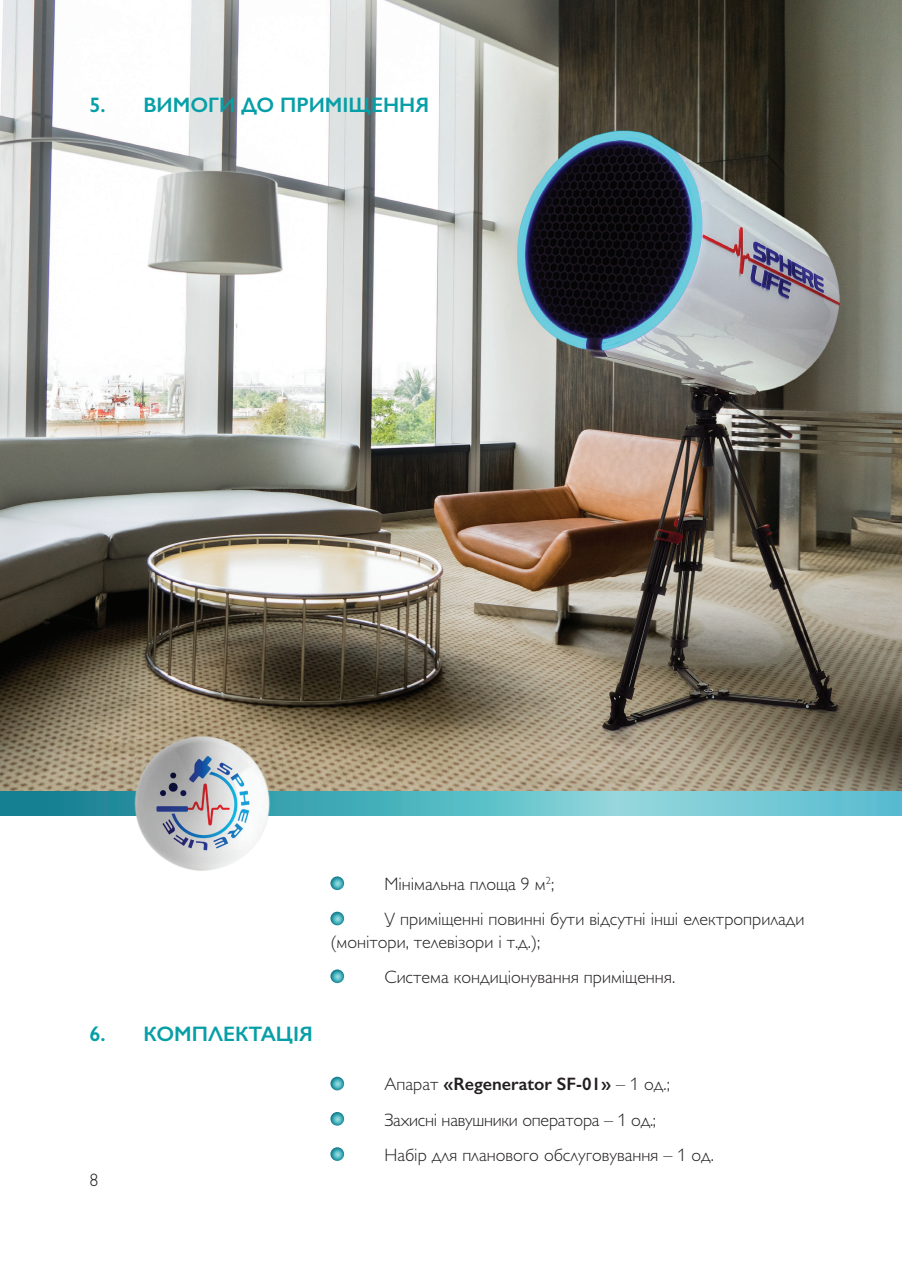
<style>
.page{position:relative;width:902px;height:1280px;background:#fff}
.page>*{position:absolute;margin:0;border:0;box-sizing:border-box;transform-origin:0 0}
.t1{font:600 21px "Gill Sans";color:#079fa7}
.t2{font:18px/35.2px "Gill Sans Light C";color:#231f20}
.t3{font:600 18px "Gill Sans";color:#231f20}
.s1{font-family:"Gill Sans Light C";font-weight:400}
</style>
<div class="page">
<img style="left:0;top:0;width:901px;height:791px">
<svg style="left:330px;top:876px;width:14px;height:14px"></svg>
<svg style="left:330px;top:912px;width:14px;height:13px"></svg>
<svg style="left:330px;top:969px;width:14px;height:14px"></svg>
<svg style="left:330px;top:1077px;width:14px;height:13px"></svg>
<svg style="left:330px;top:1112px;width:14px;height:14px"></svg>
<svg style="left:330px;top:1147px;width:14px;height:14px"></svg>
<svg style="left:0;top:791px;width:901px;height:24px;background:#59b7c2"></svg>
<img style="left:130px;top:730px;width:147px;height:141px">
<p class="t1" style="left:89px;top:92px;width:341px">5. ВИМОГИ ДО ПРИМІЩЕННЯ</p>
<p class="t1" style="left:89px;top:1021px;width:225px">6. КОМПЛЕКТАЦІЯ</p>
<p class="t2" style="left:89px;top:1163px;width:10px">8</p>
<p class="t2" style="left:384px;top:866px;width:421px">Мінімальна площа 9 м<sup>2</sup>;<br>У приміщенні повинні бути відсутні інші електроприлади</p>
<p class="t2" style="left:384px;top:924px;width:292px;text-indent:-54px">(монітори, телевізори і т.д.);<br>Система кондиціонування приміщення.</p>
<p class="t3" style="left:384px;top:1073px;width:287px"><span class="s1">Апарат</span> «Regenerator SF-01» <span class="s1">– 1 од.;</span></p>
<p class="t2" style="left:384px;top:1102px;width:331px">Захисні навушники оператора – 1 од.;<br>Набір для планового обслуговування – 1 од.</p>
</div>
